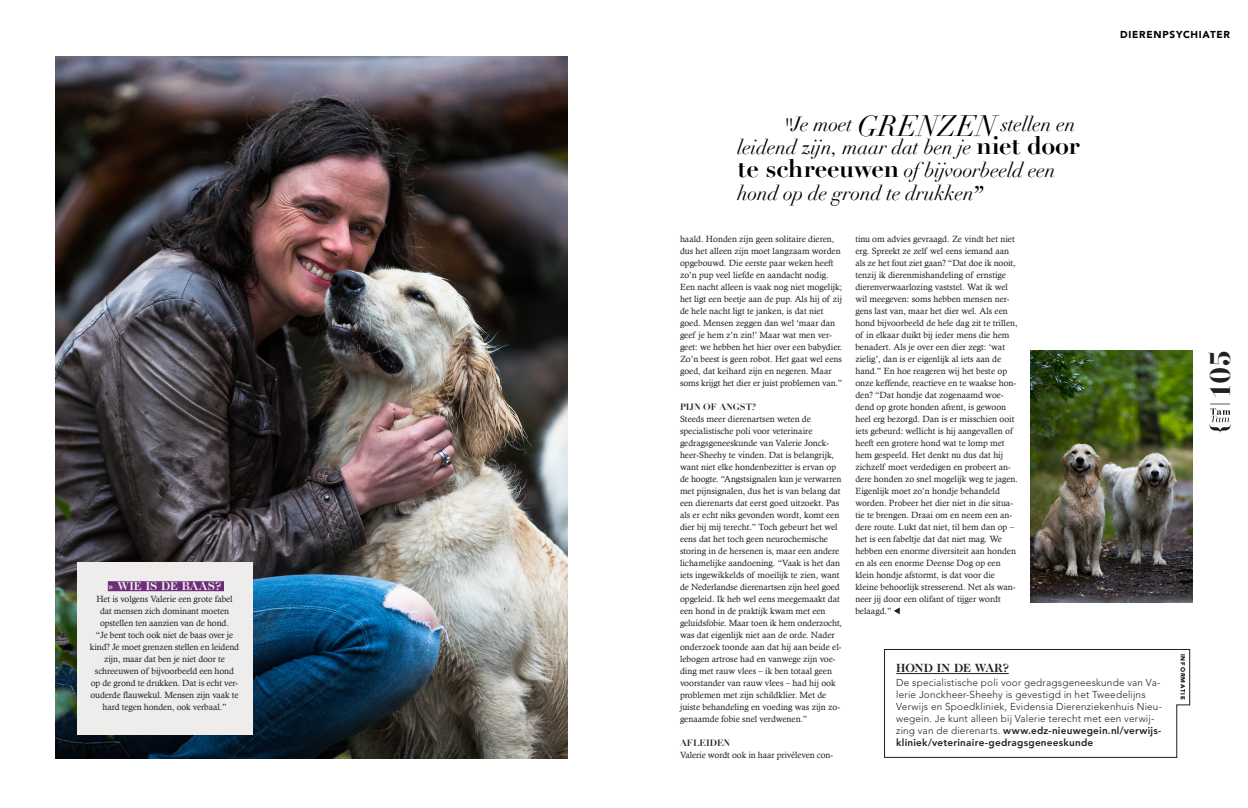
<style>
.page{position:relative;width:1248px;height:808px;background:#fff}
.page>*{position:absolute;margin:0;border:0;box-sizing:border-box;transform-origin:0 0}
.t1{font:700 28.5px "Trivia Serif";color:#231f20}
.t2{font:italic 20px/23px "Didot";letter-spacing:-.01em;color:#000001}
._07_Kaderkop_dik{font:700 12px "Caslon Two Twenty Four";letter-spacing:.01em;color:#efedec}
._07_Kaderkop_dik-2{font:700 12px "Caslon Two Twenty Four";letter-spacing:-.005em;color:#231f20}
._04_Platte_tekst_-_A{font:300 10px/12px "Avenir LT";letter-spacing:.015em;color:#231f20}
._09_Katern_aanduidin{font:900 10px "Avenir LT";letter-spacing:.075em;color:#000001}
._04_Platte_tekst_-_C{font:9px/12px "Calisto";color:#231f20}
._04_Platte_tekst_-_C-2{font:700 9px "Didot";color:#231f20}
.t3{font:900 6px "Avenir LT";letter-spacing:.15em;color:#000001}
.s1{font-size:29px}
.s2{font-weight:700;font-style:normal;font-size:25px}
.s3{font-weight:800}
</style>
<div class="page">
<img style="left:55px;top:57px;width:512px;height:702px">
<img style="left:1030px;top:350px;width:162px;height:252px">
<svg style="left:884px;top:649px;width:305px;height:109px"></svg>
<svg style="left:1209px;top:404px;width:21px;height:28px"></svg>
<hr style="left:896px;top:673px;width:112px;height:1px;background:#231f20">
<svg style="left:894px;top:608px;width:5px;height:6px"></svg>
<div style="left:77px;top:562px;width:175px;height:172px;background:#efedec"></div>
<div style="left:108px;top:581px;width:116px;height:10px;background:#6d2d79"></div>
<p class="_07_Kaderkop_dik" style="left:108px;top:579px;width:115px">» WIE IS DE BAAS?</p>
<p class="_04_Platte_tekst_-_C" style="left:90px;top:593px;width:151px;text-align:center">Het is volgens Valerie een grote fabel dat mensen zich dominant moeten opstellen ten aanzien van de hond.<br>“Je bent toch ook niet de baas over je kind? Je moet grenzen stellen en leidend zijn, maar dat ben je niet door te schreeuwen of bijvoorbeeld een hond op de grond te drukken. Dat is echt ver&shy;ouderde flauwekul. Mensen zijn vaak te hard tegen honden, ook verbaal.”</p>
<p class="t2" style="left:737px;top:113px;width:344px;text-indent:43px"><span class="s1">"</span>Je moet <span class="s1">GRENZEN</span> stellen en leidend zijn, maar dat ben je <span class="s2">niet door te schreeuwen</span> of bijvoorbeeld een hond op de grond te drukken<span class="s1">”</span></p>
<p class="_09_Katern_aanduidin" style="left:1120px;top:29px;width:111px">DIERENPSYCHIATER</p>
<p class="_04_Platte_tekst_-_C" style="left:680px;top:233px;width:164px">haald. Honden zijn geen solitaire dieren, dus het alleen zijn moet langzaam worden opgebouwd. Die eerste paar weken heeft zo’n pup veel liefde en aandacht nodig.<br>Een nacht alleen is vaak nog niet mogelijk; het ligt een beetje aan de pup. Als hij of zij de hele nacht ligt te janken, is dat niet goed. Mensen zeggen dan wel ‘maar dan geef je hem z’n zin!’ Maar wat men ver&shy;geet: we hebben het hier over een babydier.<br>Zo’n beest is geen robot. Het gaat wel eens goed, dat keihard zijn en negeren. Maar soms krijgt het dier er juist problemen van.”</p>
<p class="_04_Platte_tekst_-_C-2" style="left:680px;top:401px;width:78px">PIJN OF ANGST?</p>
<p class="_04_Platte_tekst_-_C" style="left:680px;top:413px;width:164px">Steeds meer dierenartsen weten de specialistische poli voor veterinaire gedragsgeneeskunde van Valerie Jonck&shy;heer-Sheehy te vinden. Dat is belangrijk, want niet elke hondenbezitter is ervan op de hoogte. “Angstsignalen kun je verwarren met pijnsignalen, dus het is van belang dat een dierenarts dat eerst goed uitzoekt. Pas als er echt niks gevonden wordt, komt een dier bij mij terecht.” Toch gebeurt het wel eens dat het toch geen neurochemische storing in de hersenen is, maar een andere lichamelijke aandoening. “Vaak is het dan iets ingewikkelds of moeilijk te zien, want de Nederlandse dierenartsen zijn heel goed opgeleid. Ik heb wel eens meegemaakt dat een hond in de praktijk kwam met een geluidsfobie. Maar toen ik hem onderzocht, was dat eigenlijk niet aan de orde. Nader onderzoek toonde aan dat hij aan beide el&shy;lebogen artrose had en vanwege zijn voe&shy;ding met rauw vlees – ik ben totaal geen voorstander van rauw vlees – had hij ook problemen met zijn schildklier. Met de juiste behandeling en voeding was zijn zo&shy;genaamde fobie snel verdwenen.”</p>
<p class="_04_Platte_tekst_-_C-2" style="left:680px;top:737px;width:52px">AFLEIDEN</p>
<p class="_04_Platte_tekst_-_C" style="left:680px;top:749px;width:154px">Valerie wordt ook in haar privéleven con-</p>
<p class="_04_Platte_tekst_-_C" style="left:855px;top:233px;width:164px">tinu om advies gevraagd. Ze vindt het niet erg. Spreekt ze zelf wel eens iemand aan als ze het fout ziet gaan? “Dat doe ik nooit, tenzij ik dierenmishandeling of ernstige dierenverwaarlozing vaststel. Wat ik wel wil meegeven: soms hebben mensen ner&shy;gens last van, maar het dier wel. Als een hond bijvoorbeeld de hele dag zit te trillen, of in elkaar duikt bij ieder mens die hem benadert. Als je over een dier zegt: ‘wat zielig’, dan is er eigenlijk al iets aan de hand.” En hoe reageren wij het beste op onze keffende, reactieve en te waakse hon&shy;den? “Dat hondje dat zogenaamd woe&shy;dend op grote honden afrent, is gewoon heel erg bezorgd. Dan is er misschien ooit iets gebeurd: wellicht is hij aangevallen of heeft een grotere hond wat te lomp met hem gespeeld. Het denkt nu dus dat hij zichzelf moet verdedigen en probeert an&shy;dere honden zo snel mogelijk weg te jagen.<br>Eigenlijk moet zo’n hondje behandeld worden. Probeer het dier niet in die situa&shy;tie te brengen. Draai om en neem een an&shy;dere route. Lukt dat niet, til hem dan op – het is een fabeltje dat dat niet mag. We hebben een enorme diversiteit aan honden en als een enorme Deense Dog op een klein hondje afstormt, is dat voor die kleine behoorlijk stresserend. Net als wan&shy;neer jij door een olifant of tijger wordt belaagd.”</p>
<p class="_07_Kaderkop_dik-2" style="left:896px;top:661px;width:114px">HOND IN DE WAR?</p>
<p class="_04_Platte_tekst_-_A" style="left:896px;top:677px;width:267px">De specialistische poli voor gedragsgeneeskunde van Va&shy;lerie Jonckheer-Sheehy is gevestigd in het Tweedelijns Verwijs en Spoedkliniek, Evidensia Dierenziekenhuis Nieu&shy;wegein. Je kunt alleen bij Valerie terecht met een verwij&shy;zing van de dierenarts. <span class="s3">www.edz-nieuwegein.nl/verwijs&shy;kliniek/veterinaire-gedragsgeneeskunde</span></p>
<p class="t3" style="left:1186px;top:654px;width:47px;rotate:90deg">INFORMATIE</p>
<p class="t1" style="left:1203px;top:400px;width:52px;rotate:-90deg">105</p>
</div>
